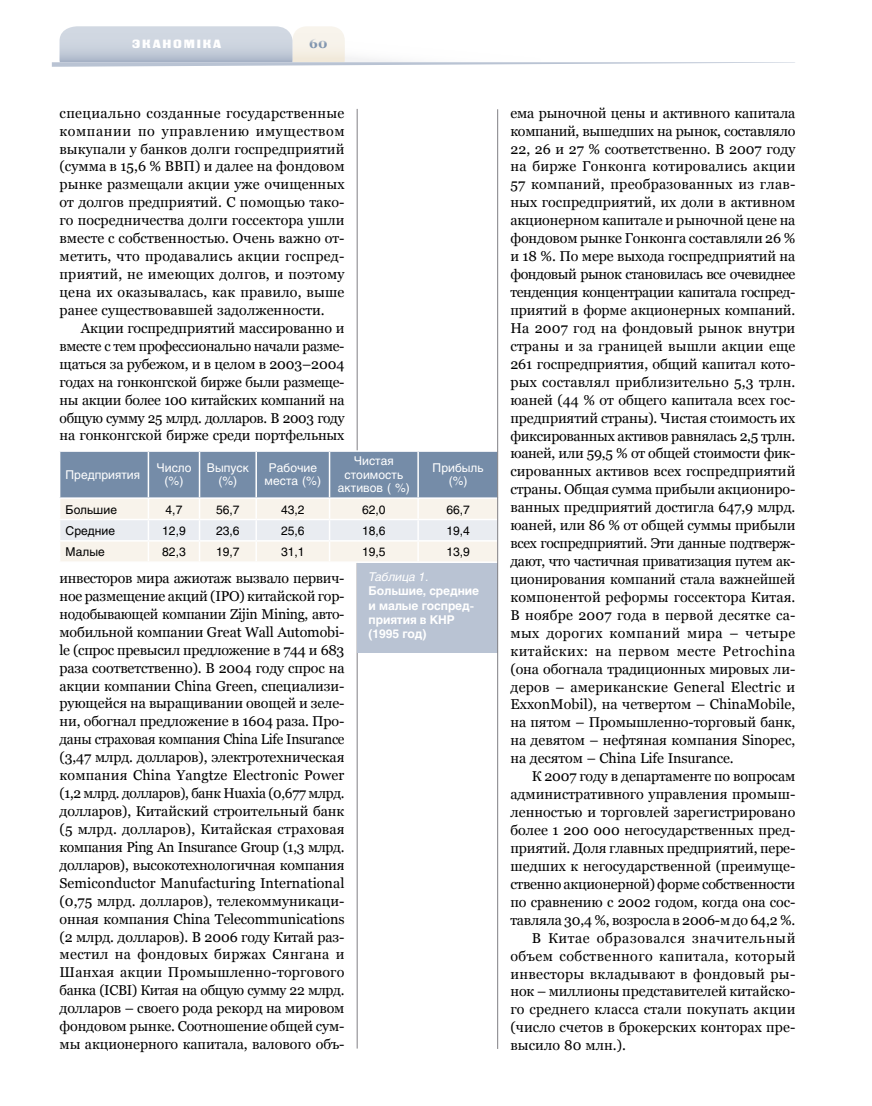
<style>
.page{position:relative;width:872px;height:1106px;background:#fff}
.page>*{position:absolute;margin:0;border:0;box-sizing:border-box;transform-origin:0 0}
.t1{font:14.25px/18px "Georgia";color:#000;text-align:justify}
.t2{font:14.25px "Georgia";letter-spacing:-.02em;color:#000}
.t3{font:14.25px "Georgia";letter-spacing:.035em;color:#000}
.t4{font:14.25px "Georgia";letter-spacing:.02em;color:#000}
.t5{font:14.25px "Georgia";letter-spacing:.04em;color:#000}
.t6{font:700 13.5px "Georgia";color:#8095af}
.t7{font:12px/13.5px "Helios";color:#fff;text-align:center}
.t8{font:12px "Helios";color:#000}
.t9{font:700 12px/14.4px "Helios";letter-spacing:-.01em;color:#fff}
.t10{font:12px "Black Grotesk C";letter-spacing:.15em;color:#fff}
.t11{font:italic 12px "Helios";letter-spacing:-.01em;color:#fff}
</style>
<div class="page">
<hr style="left:357px;top:109px;width:1px;height:939px;background:#818084">
<svg style="left:52px;top:26px;width:743px;height:41px"></svg>
<hr style="left:329px;top:450px;width:89px;height:2px;background:#fff">
<hr style="left:329px;top:561px;width:89px;height:2px;background:#fff">
<svg style="left:59px;top:451px;width:438px;height:110px;background:#c0c8d1"></svg>
<hr style="left:329px;top:540px;width:89px;height:1px;background:#fff">
<hr style="left:418px;top:519px;width:81px;height:1px;background:#fff">
<hr style="left:417px;top:520px;width:2px;height:20px;background:#fff">
<hr style="left:418px;top:540px;width:81px;height:1px;background:#fff">
<div style="left:357px;top:563px;width:140px;height:89px;background:#b9c3d3"></div>
<hr style="left:497px;top:109px;width:1px;height:939px;background:#818084">
<p class="t10" style="left:132px;top:36px;width:90px">эканоміка</p>
<p class="t6" style="left:309px;top:35px;width:20px">60</p>
<p class="t1" style="left:60px;top:104px;width:286px">специально созданные государственные компании по управлению имуществом выкупали у банков долги госпредприятий (сумма в 15,6 % ВВП) и далее на фондовом рынке размещали акции уже очищенных от долгов предприятий. С помощью тако&shy;го посредничества долги госсектора ушли вместе с собственностью. Очень важно от&shy;метить, что продавались акции госпред&shy;приятий, не имеющих долгов, и поэтому цена их оказывалась, как правило, выше ранее существовавшей задолженности.</p>
<p class="t1" style="left:60px;top:319px;width:286px;text-indent:21px">Акции госпредприятий массированно и вместе с тем профессионально начали разме&shy;щаться за рубежом, и в целом в 2003–2004 годах на гонконгской бирже были размеще&shy;ны акции более 100 китайских компаний на общую сумму 25 млрд. долларов. В 2003 году на гонконгской бирже среди портфельных</p>
<p class="t7" style="left:66px;top:467px;width:76px">Предприятия</p>
<p class="t7" style="left:156px;top:461px;width:36px">Число (%)</p>
<p class="t7" style="left:207px;top:461px;width:43px">Выпуск (%)</p>
<p class="t7" style="left:265px;top:461px;width:58px">Рабочие места (%)</p>
<p class="t7" style="left:338px;top:454px;width:74px">Чистая стоимость активов ( %)</p>
<p class="t7" style="left:432px;top:461px;width:53px">Прибыль (%)</p>
<p class="t8" style="left:66px;top:502px;width:53px">Большие</p>
<p class="t8" style="left:165px;top:502px;width:18px">4,7</p>
<p class="t8" style="left:216px;top:502px;width:25px">56,7</p>
<p class="t8" style="left:281px;top:502px;width:25px">43,2</p>
<p class="t8" style="left:362px;top:502px;width:25px">62,0</p>
<p class="t8" style="left:446px;top:502px;width:25px">66,7</p>
<p class="t8" style="left:66px;top:523px;width:51px">Средние</p>
<p class="t8" style="left:162px;top:523px;width:25px">12,9</p>
<p class="t8" style="left:216px;top:523px;width:25px">23,6</p>
<p class="t8" style="left:281px;top:523px;width:25px">25,6</p>
<p class="t8" style="left:362px;top:523px;width:25px">18,6</p>
<p class="t8" style="left:446px;top:523px;width:25px">19,4</p>
<p class="t8" style="left:66px;top:545px;width:41px">Малые</p>
<p class="t8" style="left:162px;top:545px;width:25px">82,3</p>
<p class="t8" style="left:216px;top:545px;width:25px">19,7</p>
<p class="t8" style="left:281px;top:545px;width:25px">31,1</p>
<p class="t8" style="left:362px;top:545px;width:25px">19,5</p>
<p class="t8" style="left:446px;top:545px;width:25px">13,9</p>
<p class="t11" style="left:369px;top:569px;width:61px">Таблица 1.</p>
<p class="t9" style="left:369px;top:583px;width:112px">Большие, средние и малые госпред&shy;приятия в КНР (1995 год)</p>
<p class="t1" style="left:60px;top:569px;width:286px">инвесторов мира ажиотаж вызвало первич&shy;ное размещение акций (IPO) китайской гор&shy;нодобывающей компании Zijin Mining, авто&shy;мобильной компании Great Wall Automobi&shy;le (спрос превысил предложение в 744 и 683 раза соответственно). В 2004 году спрос на акции компании China Green, специализи&shy;рующейся на выращивании овощей и зеле&shy;ни, обогнал предложение в 1604 раза. Про&shy;даны страховая компания China Life Insurance (3,47 млрд. долларов), электротехническая компания China Yangtze Electronic Power (1,2 млрд. долларов), банк Huaxia (0,677 млрд. долларов), Китайский строительный банк (5 млрд. долларов), Китайская страховая компания Ping An Insurance Group (1,3 млрд. долларов), высокотехнологичная компания Semiconductor Manufacturing International (0,75 млрд. долларов), телекоммуникаци&shy;онная компания China Telecommunications (2 млрд. долларов). В 2006 году Китай раз&shy;местил на фондовых биржах Сянгана и Шанхая акции Промышленно-торгового банка (ICBI) Китая на общую сумму 22 млрд. долларов – своего рода рекорд на мировом фондовом рынке. Соотношение общей сум&shy;мы акционерного капитала, валового объ-</p>
<p class="t1" style="left:510px;top:104px;width:286px">ема рыночной цены и активного капитала компаний, вышедших на рынок, составляло 22, 26 и 27 % соответственно. В 2007 году на бирже Гонконга котировались акции 57 компаний, преобразованных из глав&shy;ных госпредприятий, их доли в активном акционерном капитале и рыночной цене на фондовом рынке Гонконга составляли 26 % и 18 %. По мере выхода госпредприятий на фондовый рынок становилась все очевиднее тенденция концентрации капитала госпред&shy;приятий в форме акционерных компаний.<br>На 2007 год на фондовый рынок внутри страны и за границей вышли акции еще 261 госпредприятия, общий капитал кото&shy;рых составлял приблизительно 5,3 трлн. юаней (44 % от общего капитала всех гос&shy;предприятий страны). Чистая стоимость их фиксированных активов равнялась 2,5 трлн. юаней, или 59,5 % от общей стоимости фик&shy;сированных активов всех госпредприятий страны. Общая сумма прибыли акциониро&shy;ванных предприятий достигла 647,9 млрд. юаней, или 86 % от общей суммы прибыли всех госпредприятий. Эти данные подтверж&shy;дают, что частичная приватизация путем ак&shy;ционирования компаний стала важнейшей компонентой реформы госсектора Китая.<br>В ноябре 2007 года в первой десятке са&shy;мых дорогих компаний мира – четыре китайских: на первом месте Petrochina (она обогнала традиционных мировых ли&shy;деров – американские General Electric и ExxonMobil), на четвертом – ChinaMobile, на пятом – Промышленно-торговый банк, на девятом – нефтяная компания Sinopec, на десятом – China Life insurance.</p>
<p class="t1" style="left:531px;top:767px;width:265px">К 2007 году в департаменте по вопросам</p>
<p class="t1" style="left:510px;top:785px;width:286px">административного управления промыш-</p>
<p class="t1" style="left:510px;top:803px;width:286px">ленностью и торговлей зарегистрировано</p>
<p class="t1" style="left:510px;top:821px;width:286px">более 1 200 000 негосударственных пред-</p>
<p class="t1" style="left:510px;top:839px;width:286px">приятий. Доля главных предприятий, пере-</p>
<p class="t1" style="left:510px;top:857px;width:286px">шедших к негосударственной (преимуще-</p>
<p class="t2" style="left:510px;top:875px;width:286px">ственно акционерной) форме собственности</p>
<p class="t1" style="left:510px;top:892px;width:286px">по сравнению с 2002 годом, когда она сос-</p>
<p class="t1" style="left:510px;top:910px;width:286px">тавляла 30,4 %, возросла в 2006-м до 64,2 %.</p>
<p class="t5" style="left:531px;top:929px;width:265px">В Китае образовался значительный</p>
<p class="t3" style="left:510px;top:947px;width:286px">объем собственного капитала, который</p>
<p class="t4" style="left:510px;top:965px;width:286px">инвесторы вкладывают в фондовый ры-</p>
<p class="t1" style="left:510px;top:982px;width:286px">нок – миллионы представителей китайско-</p>
<p class="t1" style="left:510px;top:1000px;width:286px">го среднего класса стали покупать акции</p>
<p class="t1" style="left:510px;top:1018px;width:286px">(число счетов в брокерских конторах пре-</p>
<p class="t1" style="left:510px;top:1036px;width:117px">высило 80 млн.).</p>
</div>
